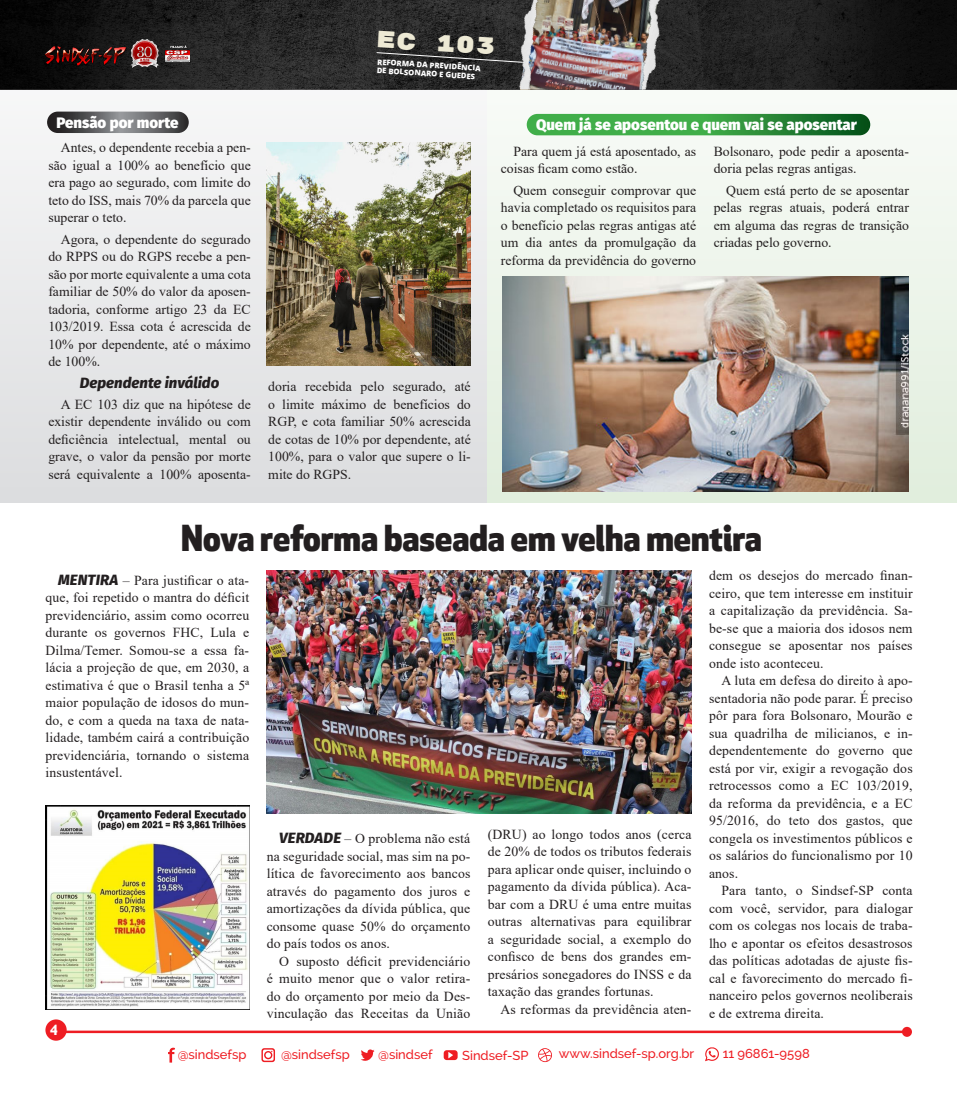
<style>
.page{position:relative;width:957px;height:1099px;background:#fff}
.page>*{position:absolute;margin:0;border:0;box-sizing:border-box;transform-origin:0 0}
.t1{font:800 35px "Apex New";color:#231f20;scale:.95 1}
.t2{font:23.38px "Rubik Mono One";color:#ede9d4}
.t3{font:900 15px "Fira Sans";color:#fff}
.t4{font:italic 800 15px "Fira Sans";color:#231f20}
.t5{font:700 15px "Gill Sans";color:#fff}
.t6{font:13.75px/17.5px "Times New Roman";color:#231f20;text-align:justify}
.t7{font:500 13px "Raleway";color:#ee1d23}
.t8{font:800 7.62px "Open Sans";color:#fff}
.s1{font-family:"Fira Sans";font-weight:800;font-style:italic;font-size:15px}
</style>
<div class="page">
<svg style="left:0;top:111px;width:487px;height:391px;fill:#e6e6e8"></svg>
<img style="left:267px;top:570px;width:424px;height:243px">
<svg style="left:487px;top:113px;width:470px;height:389px;fill:#f1f7ef"></svg>
<hr style="left:57px;top:1030px;width:850px;height:3px;background:#ee1d23">
<div style="left:902px;top:1026px;width:10px;height:10px;background:#ee1d23;border-radius:50%"></div>
<div style="left:45px;top:1019px;width:22px;height:21px;background:#ee1d23;border-radius:50%"></div>
<img style="left:0;top:0;width:957px;height:90px">
<svg style="left:376px;top:52px;width:110px;height:17px;background:#323232"></svg>
<img style="left:578px;top:0;width:31px;height:90px">
<img style="left:486px;top:0;width:92px;height:90px">
<img style="left:609px;top:0;width:78px;height:90px">
<svg style="left:47px;top:112px;width:142px;height:21px;background:#5c5c5e"></svg>
<svg style="left:527px;top:114px;width:343px;height:21px;background:#31973d"></svg>
<img style="left:503px;top:276px;width:406px;height:215px">
<img style="left:267px;top:143px;width:203px;height:222px">
<img style="left:45px;top:805px;width:204px;height:204px">
<img style="left:46px;top:39px;width:144px;height:28px">
<svg style="left:361px;top:1049px;width:13px;height:12px"></svg>
<svg style="left:444px;top:1050px;width:13px;height:10px"></svg>
<svg style="left:168px;top:1047px;width:7px;height:15px"></svg>
<svg style="left:538px;top:1048px;width:14px;height:14px"></svg>
<svg style="left:261px;top:1048px;width:14px;height:14px"></svg>
<svg style="left:705px;top:1047px;width:14px;height:14px"></svg>
<p class="t3" style="left:56px;top:109px;width:123px">Pensão por morte</p>
<p class="t6" style="left:48px;top:139px;width:204px;text-indent:12px">Antes, o dependente recebia a pen&shy;são igual a 100% ao benefício que era pago ao segurado, com limite do teto do ISS, mais 70% da parcela que superar o teto.</p>
<p class="t6" style="left:48px;top:230px;width:204px;text-indent:12px">Agora, o dependente do segurado do RPPS ou do RGPS recebe a pen&shy;são por morte equivalente a uma cota familiar de 50% do valor da aposen&shy;tadoria, conforme artigo 23 da EC 103/2019. Essa cota é acrescida de 10% por dependente, até o máximo de 100%.</p>
<p class="t4" style="left:80px;top:369px;width:141px">Dependente inválido</p>
<p class="t6" style="left:48px;top:395px;width:204px;text-indent:12px">A EC 103 diz que na hipótese de existir dependente inválido ou com deficiência intelectual, mental ou grave, o valor da pensão por morte será equivalente a 100% aposenta-</p>
<p class="t2" style="left:377px;top:28px;width:121px;rotate:3deg">EC 103</p>
<p class="t8" style="left:377px;top:64px;width:100px;rotate:4deg">DE BOLSONARO E GUEDES</p>
<p class="t8" style="left:378px;top:55px;width:105px;rotate:4deg">REFORMA DA PREVIDÊNCIA</p>
<p class="t3" style="left:536px;top:112px;width:322px">Quem já se aposentou e quem vai se aposentar</p>
<p class="t6" style="left:501px;top:142px;width:197px;text-indent:12px">Para quem já está aposentado, as coisas ficam como estão.</p>
<p class="t6" style="left:501px;top:181px;width:197px;text-indent:12px">Quem conseguir comprovar que havia completado os requisitos para o benefício pelas regras antigas até um dia antes da promulgação da reforma da previdência do governo</p>
<p class="t6" style="left:713px;top:142px;width:197px">Bolsonaro, pode pedir a aposenta&shy;doria pelas regras antigas.</p>
<p class="t6" style="left:713px;top:181px;width:197px;text-indent:12px">Quem está perto de se aposentar pelas regras atuais, poderá entrar em alguma das regras de transição criadas pelo governo.</p>
<p class="t6" style="left:268px;top:377px;width:204px">doria recebida pelo segurado, até o limite máximo de benefícios do RGP, e cota familiar 50% acrescida de cotas de 10% por dependente, até 100%, para o valor que supere o li&shy;mite do RGPS.</p>
<p class="t1" style="left:181px;top:513px;width:612px">Nova reforma baseada em velha mentira</p>
<p class="t6" style="left:46px;top:570px;width:205px;text-indent:12px"><span class="s1">MENTIRA</span> – Para justificar o ata&shy;que, foi repetido o mantra do déficit previdenciário, assim como ocorreu durante os governos FHC, Lula e Dilma/Temer. Somou-se a essa fa&shy;lácia a projeção de que, em 2030, a estimativa é que o Brasil tenha a 5ª maior população de idosos do mun&shy;do, e com a queda na taxa de nata&shy;lidade, também cairá a contribuição previdenciária, tornando o sistema insustentável.</p>
<p class="t5" style="left:50px;top:1020px;width:10px">4</p>
<p class="t6" style="left:267px;top:829px;width:205px;text-indent:12px"><span class="s1">VERDADE</span> – O problema não está na seguridade social, mas sim na po&shy;lítica de favorecimento aos bancos através do pagamento dos juros e amortizações da dívida pública, que consome quase 50% do orçamento do país todos os anos.</p>
<p class="t6" style="left:267px;top:952px;width:205px;text-indent:12px">O suposto déficit previdenciário é muito menor que o valor retira&shy;do do orçamento por meio da Des&shy;vinculação das Receitas da União</p>
<p class="t6" style="left:488px;top:825px;width:205px">(DRU) ao longo todos anos (cerca de 20% de todos os tributos federais para aplicar onde quiser, incluindo o pagamento da dívida pública). Aca&shy;bar com a DRU é uma entre muitas outras alternativas para equilibrar a seguridade social, a exemplo do confisco de bens dos grandes em&shy;presários sonegadores do INSS e da taxação das grandes fortunas.</p>
<p class="t6" style="left:500px;top:1000px;width:193px">As reformas da previdência aten-</p>
<p class="t6" style="left:709px;top:566px;width:205px">dem os desejos do mercado finan&shy;ceiro, que tem interesse em instituir a capitalização da previdência. Sa&shy;be-se que a maioria dos idosos nem consegue se aposentar nos países onde isto aconteceu.</p>
<p class="t6" style="left:709px;top:671px;width:205px;text-indent:12px">A luta em defesa do direito à apo&shy;sentadoria não pode parar. É preciso pôr para fora Bolsonaro, Mourão e sua quadrilha de milicianos, e in&shy;dependentemente do governo que está por vir, exigir a revogação dos retrocessos como a EC 103/2019, da reforma da previdência, e a EC 95/2016, do teto dos gastos, que congela os investimentos públicos e os salários do funcionalismo por 10 anos.</p>
<p class="t6" style="left:709px;top:881px;width:205px;text-indent:12px">Para tanto, o Sindsef-SP conta com você, servidor, para dialogar com os colegas nos locais de traba&shy;lho e apontar os efeitos desastrosos das políticas adotadas de ajuste fis&shy;cal e favorecimento do mercado fi&shy;nanceiro pelos governos neoliberais e de extrema direita.</p>
<p class="t7" style="left:178px;top:1046px;width:70px">@sindsefsp</p>
<p class="t7" style="left:281px;top:1046px;width:70px">@sindsefsp</p>
<p class="t7" style="left:378px;top:1046px;width:56px">@sindsef</p>
<p class="t7" style="left:462px;top:1047px;width:68px">Sindsef-SP</p>
<p class="t7" style="left:559px;top:1046px;width:137px">www.sindsef-sp.org.br</p>
<p class="t7" style="left:722px;top:1045px;width:89px">11 96861-9598</p>
</div>
